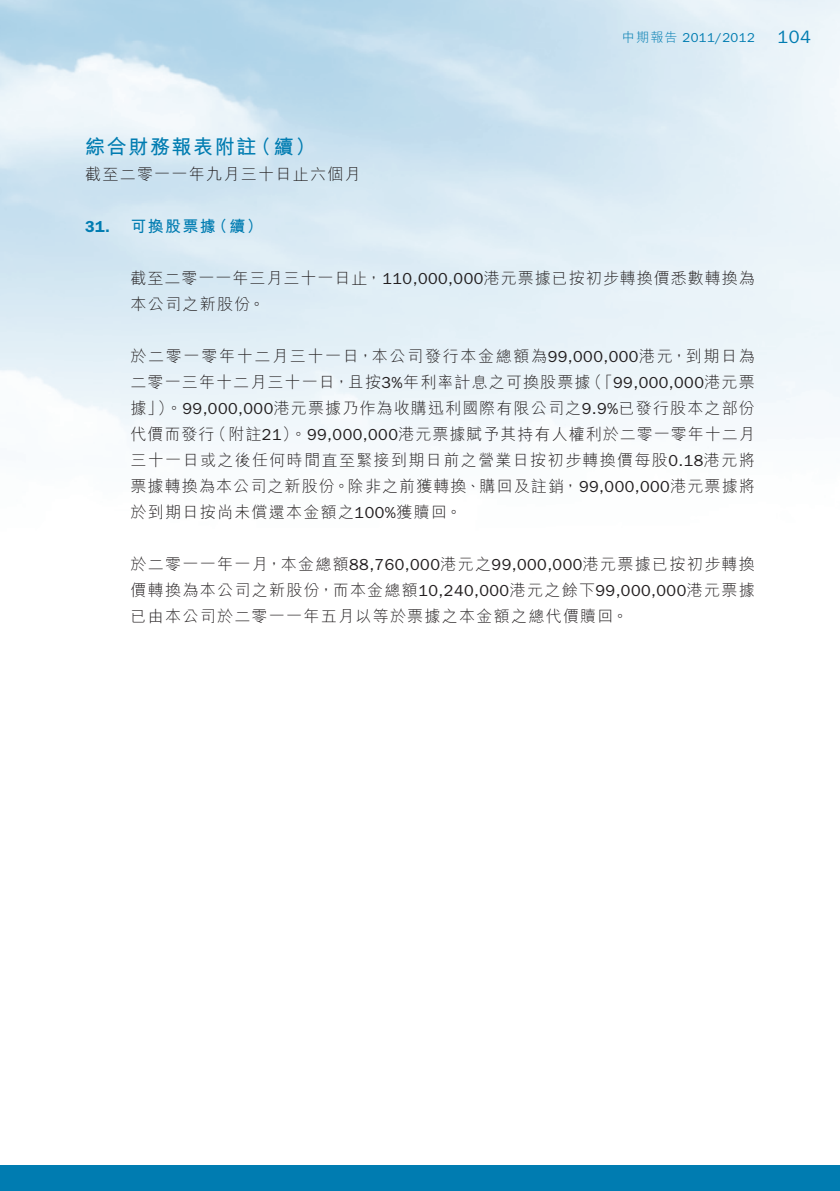
<style>
.page{position:relative;width:840px;height:1191px;background:#fff}
.page>*{position:absolute;margin:0;border:0;box-sizing:border-box;transform-origin:0 0}
.Heading_1{font:700 20px "M Hei HK";letter-spacing:.08em;color:#007cb1}
.t1{font:18px "ITC Franklin Gothic Std";color:#007cb1}
.Body_Text{font:300 16px/26px "M Hei HK";letter-spacing:.08em;color:#231f20}
.Body_Text-2{font:300 16px/26px "M Hei HK";letter-spacing:.105em;color:#231f20;text-align:right}
.Body_Text-3{font:300 16px/26px "M Hei HK";letter-spacing:.06em;color:#231f20}
.Heading_2{font:700 16px "M Hei HK";letter-spacing:.08em;color:#007cb1}
.Heading_2-2{font:600 16px "ITC Franklin Gothic Std";color:#007cb1}
.t2{font:13px "ITC Franklin Gothic Std";letter-spacing:.03em;color:#007cb1}
.s1{font-family:"M Hei HK";font-weight:300}
.s2{font-family:"ITC Franklin Gothic Std";font-weight:400}
</style>
<div class="page">
<div style="left:0;top:1165px;width:839px;height:26px;background:#007cb1"></div>
<img style="left:0;top:0;width:1px;height:553px">
<p class="t2" style="left:622px;top:30px;width:134px"><span class="s1">中期報告</span> 2011/2012</p>
<p class="t1" style="left:777px;top:27px;width:35px">104</p>
<p class="Heading_1" style="left:85px;top:132px;width:173px">綜合財務報表附註</p>
<p class="Body_Text" style="left:85px;top:161px;width:277px">截至二零一一年九月三十日止六個月</p>
<p class="Heading_2" style="left:211px;top:214px;width:53px">（續(</p>
<p class="Heading_1" style="left:251px;top:132px;width:66px">（續(</p>
<p class="Heading_2" style="left:130px;top:214px;width:87px">可換股票據</p>
<p class="Heading_2-2" style="left:85px;top:217px;width:26px">31.</p>
<p class="Body_Text-3" style="left:130px;top:265px;width:625px">截至二零一一年三月三十一日止，<span class="s2">110,000,000</span>港元票據已按初步轉換價悉數轉換為本公司之新股份。</p>
<p class="Body_Text-2" style="left:130px;top:343px;width:625px">於二零一零年十二月三十一日，本公司發行本金總額為<span class="s2">99,000,000</span>港元，到期日為（「<span class="s2">99,000,000</span>港元票</p>
<p class="Body_Text" style="left:130px;top:369px;width:461px">二零一三年十二月三十一日，且按<span class="s2">3%</span>年利率計息之可換股票據</p>
<p class="Body_Text" style="left:130px;top:395px;width:625px">據」）。<span class="s2">99,000,000</span>港元票據乃作為收購迅利國際有限公司之<span class="s2">9.9%</span>已發行股本之部份</p>
<p class="Body_Text" style="left:210px;top:421px;width:546px">（附註<span class="s2">21</span>）。<span class="s2">99,000,000</span>港元票據賦予其持有人權利於二零一零年十二月</p>
<p class="Body_Text" style="left:130px;top:421px;width:625px">代價而發行<br>三十一日或之後任何時間直至緊接到期日前之營業日按初步轉換價每股<span class="s2">0.18</span>港元將票據轉換為本公司之新股份。除非之前獲轉換、購回及註銷，<span class="s2">99,000,000</span>港元票據將於到期日按尚未償還本金額之<span class="s2">100%</span>獲贖回。</p>
<p class="Body_Text" style="left:130px;top:551px;width:625px;text-align:justify">於二零一一年一月，本金總額<span class="s2">88,760,000</span>港元之<span class="s2">99,000,000</span>港元票據已按初步轉換價轉換為本公司之新股份，而本金總額<span class="s2">10,240,000</span>港元之餘下<span class="s2">99,000,000</span>港元票據已由本公司於二零一一年五月以等於票據之本金額之總代價贖回。</p>
</div>
